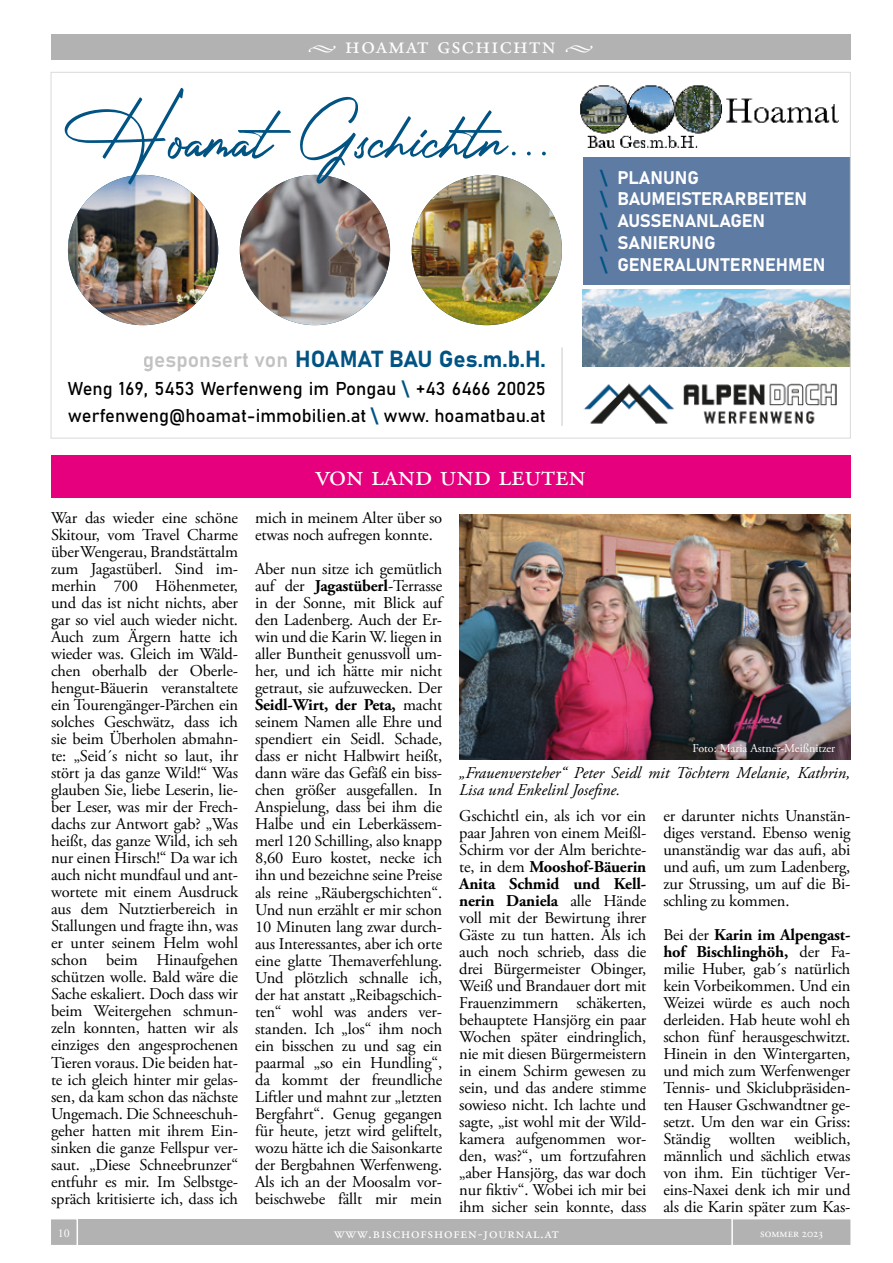
<style>
.page{position:relative;width:893px;height:1263px;background:#fff}
.page>*{position:absolute;margin:0;border:0;box-sizing:border-box;transform-origin:0 0}
.t1{font:78.6px "Photograph Signature";color:#005383}
.t2{font:30px "Adobe Garamond Exp";color:#fff}
.t3{font:24px "Adobe Garamond Exp";letter-spacing:.06em;color:#fff}
.t4{font:22.95px "Bahnschrift";letter-spacing:-.01em;color:#005383}
.t5{font:18.3px/27.6px "Bahnschrift";color:#000}
.t6{font:18px/21.8px "Bahnschrift";color:#fff}
.t7{font:16.5px/17px "Adobe Garamond Pro";letter-spacing:-.01em;color:#000;text-align:justify}
.t8{font:italic 16.5px/17px "Adobe Garamond Pro";color:#000}
.t9{font:15px "Adobe Garamond Exp";letter-spacing:.06em;color:#fff}
.t10{font:12px "Adobe Garamond Pro";color:#fff}
.t11{font:12px "Adobe Garamond Exp";color:#fff}
.s1{font-family:"Minion Pro";font-size:18px}
.s2{color:#005383}
.s3{font-size:21px;color:#c2c2c2}
.s4{font-weight:700}
</style>
<div class="page">
<div style="left:51px;top:34px;width:799px;height:26px;background:#b3b2b2"></div>
<div style="left:51px;top:1219px;width:799px;height:26px;background:#b3b2b2"></div>
<svg style="left:51px;top:1219px;width:27px;height:26px"></svg>
<svg style="left:731px;top:1219px;width:120px;height:26px"></svg>
<div style="left:51px;top:455px;width:799px;height:42px;background:#e6007d"></div>
<div style="left:583px;top:157px;width:267px;height:128px;background:#5e7ba4"></div>
<img style="left:583px;top:290px;width:266px;height:77px">
<img style="left:580px;top:85px;width:259px;height:63px">
<img style="left:68px;top:175px;width:150px;height:150px;border-radius:75px">
<img style="left:240px;top:175px;width:150px;height:150px;border-radius:75px">
<img style="left:412px;top:175px;width:150px;height:150px;border-radius:75px">
<hr style="left:561px;top:347px;width:2px;height:79px;background:#dadada">
<img style="left:584px;top:383px;width:253px;height:41px">
<img style="left:459px;top:514px;width:391px;height:246px">
<h3 class="t3" style="left:308px;top:34px;width:287px"><span class="s1">•</span> hoamat gschichtn <span class="s1">•</span></h3>
<h1 class="t1" style="left:65px;top:68px;width:489px">Hoamat Gschichtn...</h1>
<p class="t6" style="left:601px;top:165px;width:226px"><span class="s2">\</span> PLANUNG<br><span class="s2">\</span> BAUMEISTERARBEITEN<br><span class="s2">\</span> AUSSENANLAGEN<br><span class="s2">\</span> SANIERUNG<br><span class="s2">\</span> GENERALUNTERNEHMEN</p>
<h3 class="t4" style="left:143px;top:342px;width:404px"><span class="s3">gesponsert von</span> HOAMAT BAU Ges.m.b.H.</h3>
<p class="t5" style="left:68px;top:373px;width:479px">Weng 169, 5453 Werfenweng im Pongau <span class="s2">\</span> +43 6466 20025 werfenweng@hoamat-immobilien.at <span class="s2">\</span> www. hoamatbau.at</p>
<h2 class="t2" style="left:315px;top:461px;width:272px">von land und leuten</h2>
<p class="t7" style="left:51px;top:510px;width:189px">War das wieder eine schöne Skitour, vom Travel Charme über Wengerau, Brandstättalm zum Jagastüberl. Sind im&shy;merhin 700 Höhenmeter, und das ist nicht nichts, aber gar so viel auch wieder nicht.<br>Auch zum Ärgern hatte ich wieder was. Gleich im Wäld&shy;chen oberhalb der Oberle&shy;hengut-Bäuerin veranstaltete ein Tourengänger-Pärchen ein solches Geschwätz, dass ich sie beim Überholen abmahn&shy;te: „Seid´s nicht so laut, ihr stört ja das ganze Wild!“ Was glauben Sie, liebe Leserin, lie&shy;ber Leser, was mir der Frech&shy;dachs zur Antwort gab? „Was heißt, das ganze Wild, ich seh nur einen Hirsch!“ Da war ich auch nicht mundfaul und ant&shy;wortete mit einem Ausdruck aus dem Nutztierbereich in Stallungen und fragte ihn, was er unter seinem Helm wohl schon beim Hinaufgehen schützen wolle. Bald wäre die Sache eskaliert. Doch dass wir beim Weitergehen schmun&shy;zeln konnten, hatten wir als einziges den angesprochenen Tieren voraus. Die beiden hat&shy;te ich gleich hinter mir gelas&shy;sen, da kam schon das nächste Ungemach. Die Schneeschuh&shy;geher hatten mit ihrem Ein&shy;sinken die ganze Fellspur ver&shy;saut. „Diese Schneebrunzer“ entfuhr es mir. Im Selbstge&shy;spräch kritisierte ich, dass ich</p>
<p class="t7" style="left:255px;top:510px;width:189px">mich in meinem Alter über so etwas noch aufregen konnte.</p>
<p class="t7" style="left:255px;top:561px;width:189px">Aber nun sitze ich gemütlich auf der <span class="s4">Jagastüberl</span>-Terrasse in der Sonne, mit Blick auf den Ladenberg. Auch der Er&shy;win und die Karin W. liegen in aller Buntheit genussvoll um&shy;her, und ich hätte mir nicht getraut, sie aufzuwecken. Der <span class="s4">Seidl-Wirt, der Peta,</span> macht seinem Namen alle Ehre und spendiert ein Seidl. Schade, dass er nicht Halbwirt heißt, dann wäre das Gefäß ein biss&shy;chen größer ausgefallen. In Anspielung, dass bei ihm die Halbe und ein Leberkässem&shy;merl 120 Schilling, also knapp 8,60 Euro kostet, necke ich ihn und bezeichne seine Preise als reine „Räubergschichten“.<br>Und nun erzählt er mir schon 10 Minuten lang zwar durch&shy;aus Interessantes, aber ich orte eine glatte Themaverfehlung.<br>Und plötzlich schnalle ich, der hat anstatt „Reibagschich&shy;ten“ wohl was anders ver&shy;standen. Ich „los“ ihm noch ein bisschen zu und sag ein paarmal „so ein Hundling“, da kommt der freundliche Liftler und mahnt zur „letzten Bergfahrt“. Genug gegangen für heute, jetzt wird geliftelt, wozu hätte ich die Saisonkarte der Bergbahnen Werfenweng.<br>Als ich an der Moosalm vor&shy;beischwebe fällt mir mein</p>
<p class="t10" style="left:692px;top:741px;width:144px">Foto: Maria Astner-Meißnitzer</p>
<p class="t8" style="left:459px;top:765px;width:393px">„Frauenversteher“ Peter Seidl mit Töchtern Melanie, Kathrin,<br>Lisa und Enkelinl Josefine.</p>
<p class="t7" style="left:459px;top:808px;width:189px">Gschichtl ein, als ich vor ein paar Jahren von einem Meißl-Schirm vor der Alm berichte&shy;te, in dem <span class="s4">Mooshof-Bäuerin Anita Schmid und Kell&shy;nerin Daniela</span> alle Hände voll mit der Bewirtung ihrer Gäste zu tun hatten. Als ich auch noch schrieb, dass die drei Bürgermeister Obinger, Weiß und Brandauer dort mit Frauenzimmern schäkerten, behauptete Hansjörg ein paar Wochen später eindringlich, nie mit diesen Bürgermeistern in einem Schirm gewesen zu sein, und das andere stimme sowieso nicht. Ich lachte und sagte, „ist wohl mit der Wild&shy;kamera aufgenommen wor&shy;den, was?“, um fortzufahren „aber Hansjörg, das war doch nur fiktiv“. Wobei ich mir bei ihm sicher sein konnte, dass</p>
<p class="t7" style="left:663px;top:808px;width:189px">er darunter nichts Unanstän&shy;diges verstand. Ebenso wenig unanständig war das aufi, abi und aufi, um zum Ladenberg, zur Strussing, um auf die Bi&shy;schling zu kommen.</p>
<p class="t7" style="left:663px;top:927px;width:189px">Bei der <span class="s4">Karin im Alpengast&shy;hof Bischlinghöh,</span> der Fa&shy;milie Huber, gab´s natürlich kein Vorbeikommen. Und ein Weizei würde es auch noch derleiden. Hab heute wohl eh schon fünf herausgeschwitzt.<br>Hinein in den Wintergarten, und mich zum Werfenwenger Tennis- und Skiclubpräsiden&shy;ten Hauser Gschwandtner ge&shy;setzt. Um den war ein Griss:<br>Ständig wollten weiblich, männlich und sächlich etwas von ihm. Ein tüchtiger Ver&shy;eins-Naxei denk ich mir und als die Karin später zum Kas-</p>
<p class="t10" style="left:58px;top:1225px;width:13px">10</p>
<p class="t9" style="left:334px;top:1226px;width:226px">www.bischofshofen-journal.at</p>
<p class="t11" style="left:760px;top:1227px;width:64px">sommer 2023</p>
</div>
